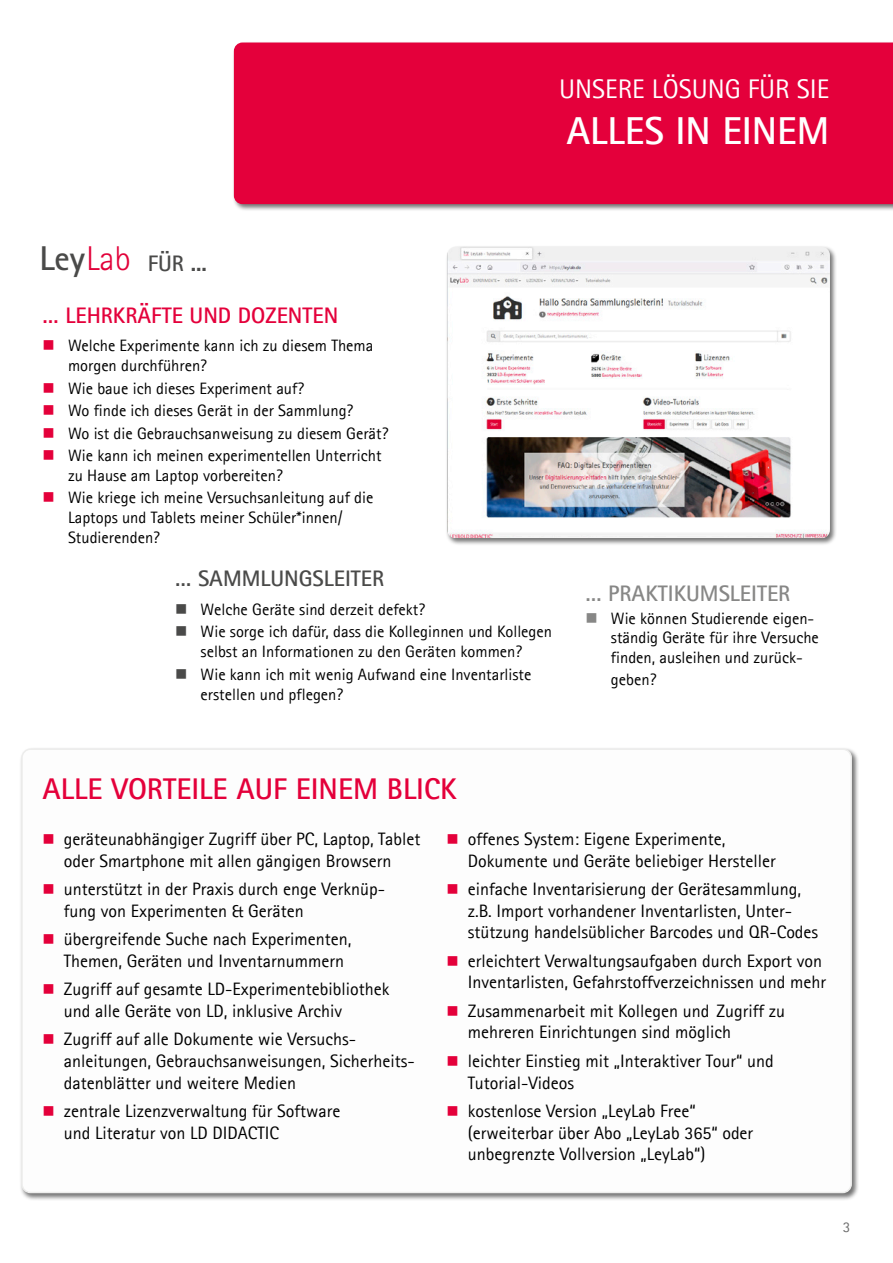
<style>
.page{position:relative;width:893px;height:1263px;background:#fff}
.page>*{position:absolute;margin:0;border:0;box-sizing:border-box;transform-origin:0 0}
.t1{font:700 39px "Agfa Rotis Sans Serif";color:#fff}
.t2{font:700 30px "Agfa Rotis Sans Serif";color:#e4003a}
.t3{font:27px "Agfa Rotis Sans Serif";color:#fff}
.t4{font:700 22.5px "Agfa Rotis Sans Serif";color:#4a4a49}
.t5{font:700 22.5px "Agfa Rotis Sans Serif";color:#e4003b}
.t6{font:700 22.5px "Agfa Rotis Sans Serif";color:#878786}
.t7{font:18px/21.6px "Agfa Rotis Sans Serif";color:#000}
.t8{font:16.5px/19.8px "Agfa Rotis Sans Serif";color:#000}
.t9{font:15px "Agfa Rotis Sans Serif";color:#6e6e6e}
.s1{font-size:34.35px}
.s2{font-weight:300;font-size:34.35px;color:#e2023a}
.s3{color:#e4003a}
.s4{color:#4a4a49}
.s5{color:#878786}
</style>
<div class="page">
<div style="left:232px;top:41px;width:661px;height:170px;background:#000;opacity:.55"></div>
<div style="left:234px;top:43px;width:659px;height:161px;background:#e4003b"></div>
<div style="left:20px;top:747px;width:839px;height:454px;background:#000;opacity:.55"></div>
<div style="left:22px;top:749px;width:829px;height:443px;background:#fdfdfd;border-radius:9px"></div>
<div style="left:21px;top:748px;width:831px;height:445px;border:2px solid #ededec;border-radius:9px"></div>
<div style="left:446px;top:245px;width:392px;height:301px;background:#000;opacity:.55"></div>
<img style="left:447px;top:247px;width:383px;height:291px">
<h3 class="t3" style="left:559px;top:72px;width:271px">UNSERE LÖSUNG FÜR SIE</h3>
<h1 class="t1" style="left:566px;top:106px;width:264px">ALLES IN EINEM</h1>
<p class="t4" style="left:39px;top:249px;width:169px"><span class="s1">Ley</span><span class="s2">Lab</span> FÜR ...</p>
<p class="t5" style="left:43px;top:301px;width:297px">… LEHRKRÄFTE UND DOZENTEN</p>
<p class="t8" style="left:68px;top:336px;width:307px;text-indent:-26px"><span class="s3">■</span> Welche Experimente kann ich zu diesem Thema morgen durchführen?</p>
<p class="t8" style="left:43px;top:378px;width:263px"><span class="s3">■</span> Wie baue ich dieses Experiment auf?</p>
<p class="t8" style="left:43px;top:400px;width:312px"><span class="s3">■</span> Wo finde ich dieses Gerät in der Sammlung?</p>
<p class="t8" style="left:43px;top:423px;width:347px"><span class="s3">■</span> Wo ist die Gebrauchsanweisung zu diesem Gerät?</p>
<p class="t8" style="left:68px;top:445px;width:315px;text-indent:-26px"><span class="s3">■</span> Wie kann ich meinen experimentellen Unterricht zu Hause am Laptop vorbereiten?</p>
<p class="t8" style="left:68px;top:488px;width:307px;text-indent:-26px"><span class="s3">■</span> Wie kriege ich meine Versuchsanleitung auf die<br>Laptops und Tablets meiner Schüler*innen/<br>Studierenden?</p>
<p class="t4" style="left:175px;top:565px;width:211px">… SAMMLUNGSLEITER</p>
<p class="t8" style="left:175px;top:599px;width:251px"><span class="s4">■</span> Welche Geräte sind derzeit defekt?</p>
<p class="t8" style="left:175px;top:622px;width:379px;text-align:center"><span class="s4">■</span> Wie sorge ich dafür, dass die Kolleginnen und Kollegen selbst an Informationen zu den Geräten kommen?</p>
<p class="t8" style="left:201px;top:664px;width:332px;text-indent:-26px"><span class="s4">■</span> Wie kann ich mit wenig Aufwand eine Inventarliste erstellen und pflegen?</p>
<p class="t6" style="left:585px;top:579px;width:206px">… PRAKTIKUMSLEITER</p>
<p class="t8" style="left:611px;top:608px;width:210px;text-indent:-26px"><span class="s5">■</span> Wie können Studierende eigen&shy;ständig Geräte für ihre Versuche finden, ausleihen und zurück-</p>
<p class="t8" style="left:611px;top:669px;width:47px">geben?</p>
<h2 class="t2" style="left:43px;top:770px;width:416px">ALLE VORTEILE AUF EINEM BLICK</h2>
<p class="t7" style="left:468px;top:828px;width:310px;text-indent:-21px"><span class="s3">■</span> offenes System: Eigene Experimente,<br>Dokumente und Geräte beliebiger Hersteller</p>
<p class="t7" style="left:468px;top:878px;width:352px;text-indent:-21px"><span class="s3">■</span> einfache Inventarisierung der Gerätesammlung, z.B. Import vorhandener Inventarlisten, Unter&shy;stützung handelsüblicher Barcodes und QR-Codes</p>
<p class="t7" style="left:446px;top:950px;width:381px;text-align:right"><span class="s3">■</span> erleichtert Verwaltungsaufgaben durch Export von<br>Inventarlisten, Gefahrstoffverzeichnissen und mehr</p>
<p class="t7" style="left:468px;top:1000px;width:319px;text-indent:-21px"><span class="s3">■</span> Zusammenarbeit mit Kollegen und Zugriff zu mehreren Einrichtungen sind möglich</p>
<p class="t7" style="left:468px;top:1050px;width:307px;text-indent:-21px"><span class="s3">■</span> leichter Einstieg mit „Interaktiver Tour“ und<br>Tutorial-Videos</p>
<p class="t7" style="left:468px;top:1100px;width:287px;text-indent:-21px"><span class="s3">■</span> kostenlose Version „LeyLab Free“ (erweiterbar über Abo „LeyLab 365“ oder unbegrenzte Vollversion „LeyLab“)</p>
<p class="t7" style="left:43px;top:828px;width:379px;text-align:center"><span class="s3">■</span> geräteunabhängiger Zugriff über PC, Laptop, Tablet oder Smartphone mit allen gängigen Browsern</p>
<p class="t7" style="left:64px;top:878px;width:323px;text-indent:-21px"><span class="s3">■</span> unterstützt in der Praxis durch enge Verknüp&shy;fung von Experimenten &amp; Geräten</p>
<p class="t7" style="left:64px;top:928px;width:289px;text-indent:-21px"><span class="s3">■</span> übergreifende Suche nach Experimenten,<br>Themen, Geräten und Inventarnummern</p>
<p class="t7" style="left:64px;top:978px;width:327px;text-indent:-21px"><span class="s3">■</span> Zugriff auf gesamte LD-Experimentebibliothek und alle Geräte von LD, inklusive Archiv</p>
<p class="t7" style="left:64px;top:1028px;width:352px;text-indent:-21px"><span class="s3">■</span> Zugriff auf alle Dokumente wie Versuchs&shy;anleitungen, Gebrauchsanweisungen, Sicherheits&shy;datenblätter und weitere Medien</p>
<p class="t7" style="left:64px;top:1100px;width:278px;text-indent:-21px"><span class="s3">■</span> zentrale Lizenzverwaltung für Software und Literatur von LD DIDACTIC</p>
<p class="t9" style="left:843px;top:1218px;width:9px">3</p>
</div>
